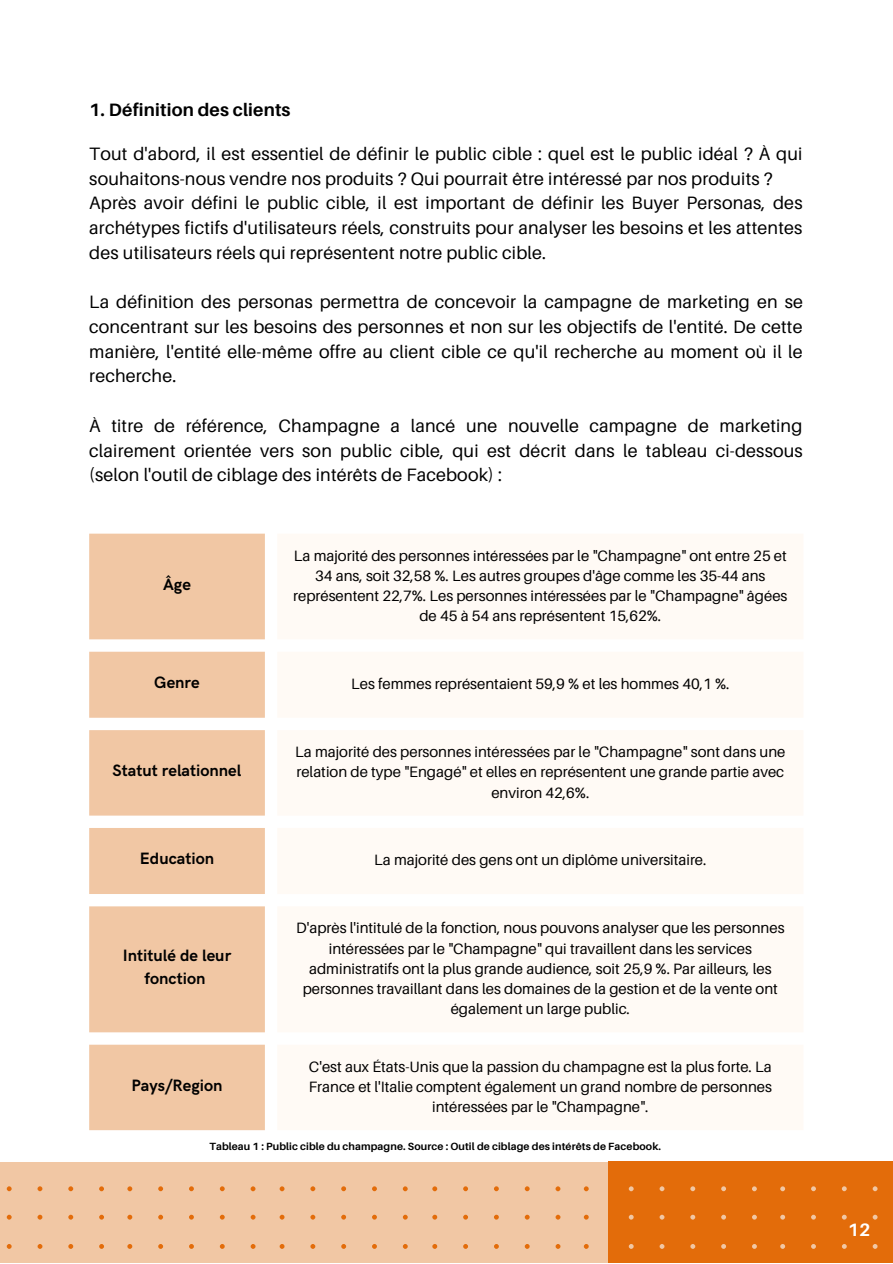
<style>
.page{position:relative;width:893px;height:1264px;background:#fff}
.page>*{position:absolute;margin:0;border:0;box-sizing:border-box;transform-origin:0 0}
.t1{font:17.85px/24.8px "Aileron";letter-spacing:.01em;color:#000;text-align:justify}
.t2{font:700 17.85px "Aileron";letter-spacing:.01em;color:#000}
.t3{font:700 17.85px "Aileron";color:#fff}
.t4{font:700 16.5px/22.5px "HK Grotesk";color:#000;text-align:center}
.t5{font:15px/20.2px "Aileron";color:#000;text-align:center}
.t6{font:700 10.5px "Aileron";letter-spacing:.01em;color:#000}
</style>
<div class="page">
<div style="left:0;top:1161px;width:782px;height:101px;background:#f1c7a4"></div>
<svg style="left:6px;top:1186px;width:98px;height:63px"></svg>
<svg style="left:127px;top:1186px;width:128px;height:63px"></svg>
<svg style="left:279px;top:1186px;width:128px;height:63px"></svg>
<div style="left:608px;top:1161px;width:284px;height:101px;background:#e36c0a"></div>
<svg style="left:432px;top:1186px;width:128px;height:63px"></svg>
<svg style="left:583px;top:1186px;width:295px;height:63px"></svg>
<svg style="left:89px;top:533px;width:176px;height:597px;background:#f2ccad"></svg>
<p class="t2" style="left:89px;top:99px;width:203px">1. Définition des clients</p>
<p class="t1" style="left:89px;top:141px;width:714px;text-align:left">Tout d'abord, il est essentiel de définir le public cible : quel est le public idéal ? À qui souhaitons-nous vendre nos produits ? Qui pourrait être intéressé par nos produits ?<br>Après avoir défini le public cible, il est important de définir les Buyer Personas, des archétypes fictifs d'utilisateurs réels, construits pour analyser les besoins et les attentes des utilisateurs réels qui représentent notre public cible.</p>
<p class="t1" style="left:89px;top:289px;width:715px">La définition des personas permettra de concevoir la campagne de marketing en se concentrant sur les besoins des personnes et non sur les objectifs de l'entité. De cette manière, l'entité elle-même offre au client cible ce qu'il recherche au moment où il le recherche.</p>
<p class="t1" style="left:89px;top:413px;width:715px">À titre de référence, Champagne a lancé une nouvelle campagne de marketing clairement orientée vers son public cible, qui est décrit dans le tableau ci-dessous (selon l'outil de ciblage des intérêts de Facebook) :</p>
<p class="t4" style="left:163px;top:573px;width:29px">Âge</p>
<p class="t5" style="left:293px;top:545px;width:495px">La majorité des personnes intéressées par le "Champagne" ont entre 25 et 34 ans, soit 32,58 %. Les autres groupes d'âge comme les 35-44 ans représentent 22,7%. Les personnes intéressées par le "Champagne" âgées de 45 à 54 ans représentent 15,62%.</p>
<p class="t4" style="left:154px;top:671px;width:47px">Genre</p>
<p class="t5" style="left:351px;top:673px;width:379px">Les femmes représentaient 59,9 % et les hommes 40,1 %.</p>
<p class="t4" style="left:113px;top:760px;width:130px">Statut relationnel</p>
<p class="t5" style="left:295px;top:741px;width:491px">La majorité des personnes intéressées par le "Champagne" sont dans une relation de type "Engagé" et elles en représentent une grande partie avec environ 42,6%.</p>
<p class="t4" style="left:140px;top:847px;width:76px">Education</p>
<p class="t5" style="left:374px;top:849px;width:334px">La majorité des gens ont un diplôme universitaire.</p>
<p class="t4" style="left:123px;top:945px;width:110px">Intitulé de leur fonction</p>
<p class="t4" style="left:131px;top:1074px;width:92px">Pays/Region</p>
<p class="t5" style="left:296px;top:917px;width:490px">D'après l'intitulé de la fonction, nous pouvons analyser que les personnes intéressées par le "Champagne" qui travaillent dans les services administratifs ont la plus grande audience, soit 25,9 %. Par ailleurs, les personnes travaillant dans les domaines de la gestion et de la vente ont également un large public.</p>
<p class="t5" style="left:309px;top:1055px;width:465px">C'est aux États-Unis que la passion du champagne est la plus forte. La<br>France et l'Italie comptent également un grand nombre de personnes intéressées par le "Champagne".</p>
<p class="t6" style="left:209px;top:1139px;width:453px">Tableau 1 : Public cible du champagne. Source : Outil de ciblage des intérêts de Facebook.</p>
<p class="t3" style="left:847px;top:1218px;width:24px">12</p>
</div>
